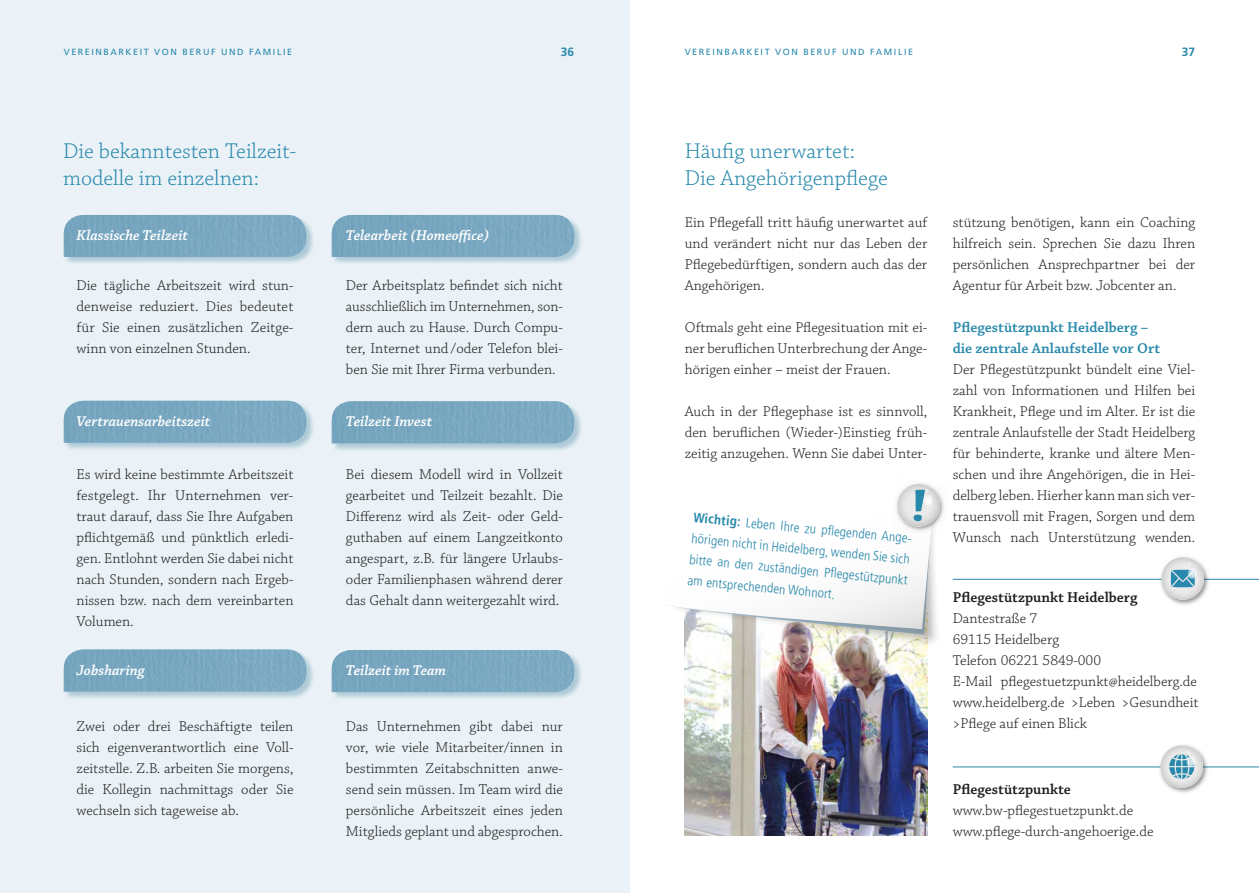
<style>
.page{position:relative;width:1259px;height:893px;background:#fff}
.page>*{position:absolute;margin:0;border:0;box-sizing:border-box;transform-origin:0 0}
.t1{font:300 22.5px/27px "Chaparral Pro";color:#2889ac}
.t2{font:300 15px/21px "Chaparral Pro";color:#1d1d1b;text-align:justify}
.t3{font:italic 600 15px "Chaparral Pro";color:#fff}
.t4{font:600 15px/21px "Chaparral Pro";color:#2889ac}
.t5{font:600 15px "Chaparral Pro";color:#1d1d1b}
.t6{font:300 condensed 13.5px/20.9px "Frutiger";color:#2889ac;text-align:justify}
.t7{font:700 12px "Frutiger";color:#2889ac}
.t8{font:9px "Frutiger";letter-spacing:.17em;color:#2889ac}
.s1{font-weight:700}
</style>
<div class="page">
<div style="left:0;top:0;width:629px;height:893px;background:#ebf2f7"></div>
<div style="left:63px;top:215px;width:252px;height:51px;background:#1e6d88;opacity:.3"></div>
<img style="left:64px;top:215px;width:242px;height:42px">
<div style="left:331px;top:215px;width:252px;height:51px;background:#1e6d88;opacity:.3"></div>
<img style="left:332px;top:215px;width:242px;height:42px">
<div style="left:63px;top:401px;width:252px;height:50px;background:#1e6d88;opacity:.3"></div>
<img style="left:64px;top:401px;width:242px;height:42px">
<div style="left:63px;top:649px;width:252px;height:51px;background:#1e6d88;opacity:.3"></div>
<img style="left:64px;top:649px;width:242px;height:42px">
<div style="left:331px;top:401px;width:252px;height:51px;background:#1e6d88;opacity:.3"></div>
<img style="left:332px;top:401px;width:242px;height:42px">
<div style="left:331px;top:650px;width:252px;height:51px;background:#1e6d88;opacity:.3"></div>
<img style="left:332px;top:650px;width:242px;height:42px">
<hr style="left:952px;top:767px;width:307px;height:1px;background:#2889ac">
<img style="left:685px;top:647px;width:242px;height:189px">
<div style="left:669px;top:490px;width:271px;height:157px;background:#1d1d1b;opacity:.3"></div>
<img style="left:941px;top:497px;width:3px;height:21px">
<svg style="left:667px;top:483px;width:274px;height:151px"></svg>
<img style="left:1157px;top:755px;width:53px;height:38px">
<svg style="left:1160px;top:745px;width:43px;height:43px;background:#c3d3d9"></svg>
<hr style="left:952px;top:579px;width:307px;height:1px;background:#2889ac">
<img style="left:1158px;top:567px;width:53px;height:38px">
<svg style="left:1161px;top:557px;width:43px;height:43px;background:#c2d3d9"></svg>
<p class="t8" style="left:64px;top:47px;width:230px">VEREINBARKEIT VON B ERUF UND FAMILIE</p>
<p class="t7" style="left:561px;top:45px;width:15px">36</p>
<p class="t8" style="left:685px;top:47px;width:230px">VEREINBARKEIT VON B ERUF UND FAMILIE</p>
<p class="t7" style="left:1181px;top:45px;width:15px">37</p>
<h1 class="t1" style="left:63px;top:138px;width:235px">Die bekanntesten Teilzeit&shy;modelle im einzelnen:</h1>
<p class="t3" style="left:77px;top:226px;width:113px">Klassische Teilzeit</p>
<p class="t2" style="left:77px;top:275px;width:218px">Die tägliche Arbeitszeit wird stun&shy;denweise reduziert. Dies bedeutet für Sie einen zusätzlichen Zeitge&shy;winn von einzelnen Stunden.</p>
<p class="t3" style="left:77px;top:413px;width:135px">Vertrauensarbeitszeit</p>
<p class="t2" style="left:77px;top:464px;width:218px">Es wird keine bestimmte Arbeitszeit festgelegt. Ihr Unternehmen ver&shy;traut darauf, dass Sie Ihre Aufgaben pflichtgemäß und pünktlich erledi&shy;gen. Entlohnt werden Sie dabei nicht nach Stunden, sondern nach Ergeb&shy;nissen bzw. nach dem vereinbarten Volumen.</p>
<p class="t3" style="left:77px;top:661px;width:70px">Jobsharing</p>
<p class="t2" style="left:77px;top:716px;width:218px">Zwei oder drei Beschäftigte teilen sich eigenverantwortlich eine Voll&shy;zeitstelle. Z.B. arbeiten Sie morgens, die Kollegin nachmittags oder Sie wechseln sich tageweise ab.</p>
<p class="t3" style="left:346px;top:227px;width:145px">Telearbeit (Homeoffice)</p>
<p class="t2" style="left:346px;top:275px;width:218px">Der Arbeitsplatz befindet sich nicht ausschließlich im Unternehmen, son&shy;dern auch zu Hause. Durch Compu&shy;ter, Internet und /oder Telefon blei&shy;ben Sie mit Ihrer Firma verbunden.</p>
<p class="t3" style="left:346px;top:413px;width:88px">Teilzeit Invest</p>
<p class="t2" style="left:346px;top:464px;width:218px">Bei diesem Modell wird in Vollzeit gearbeitet und Teilzeit bezahlt. Die Differenz wird als Zeit- oder Geld&shy;guthaben auf einem Langzeitkonto angespart, z.B. für längere Urlaubs&shy;oder Familienphasen während derer das Gehalt dann weitergezahlt wird.</p>
<p class="t3" style="left:346px;top:661px;width:102px">Teilzeit im Team</p>
<p class="t2" style="left:346px;top:716px;width:218px">Das Unternehmen gibt dabei nur vor, wie viele Mitarbeiter/innen in bestimmten Zeitabschnitten anwe&shy;send sein müssen. Im Team wird die persönliche Arbeitszeit eines jeden Mitglieds geplant und abgesprochen.</p>
<h1 class="t1" style="left:685px;top:138px;width:205px">Häufig unerwartet:<br>Die Angehörigenpflege</h1>
<p class="t2" style="left:685px;top:212px;width:244px">Ein Pflegefall tritt häufig unerwartet auf und verändert nicht nur das Leben der Pflegebedürftigen, sondern auch das der Angehörigen.</p>
<p class="t2" style="left:685px;top:317px;width:244px">Oftmals geht eine Pflegesituation mit ei&shy;ner beruflichen Unterbrechung der Ange&shy;hörigen einher – meist der Frauen.</p>
<p class="t2" style="left:685px;top:401px;width:244px">Auch in der Pflegephase ist es sinnvoll, den beruflichen (Wieder-)Einstieg früh&shy;zeitig anzugehen. Wenn Sie dabei Unter-</p>
<p class="t6" style="left:694px;top:508px;width:221px;rotate:5deg"><span class="s1">Wichtig:</span> Leben Ihre zu pfl egenden Ange&shy;hörigen nicht in Heidelberg, wenden Sie sich bitte an den zuständigen Pfl egestützpunkt am entsprechenden Wohnort.</p>
<p class="t2" style="left:952px;top:212px;width:244px">stützung benötigen, kann ein Coaching hilfreich sein. Sprechen Sie dazu Ihren persönlichen Ansprechpartner bei der Agentur für Arbeit bzw. Jobcenter an.</p>
<p class="t4" style="left:952px;top:317px;width:209px">Pflegestützpunkt Heidelberg – die zentrale Anlaufstelle vor Ort</p>
<p class="t2" style="left:952px;top:359px;width:244px">Der Pflegestützpunkt bündelt eine Viel&shy;zahl von Informationen und Hilfen bei Krankheit, Pflege und im Alter. Er ist die zentrale Anlaufstelle der Stadt Heidelberg für behinderte, kranke und ältere Men&shy;schen und ihre Angehörigen, die in Hei&shy;delberg leben. Hierher kann man sich ver&shy;trauensvoll mit Fragen, Sorgen und dem Wunsch nach Unterstützung wenden.</p>
<p class="t5" style="left:952px;top:589px;width:186px">Pflegestützpunkt Heidelberg</p>
<p class="t2" style="left:952px;top:609px;width:247px;text-align:left">Dantestraße 7<br>69115 Heidelberg<br>Telefon 06221 5849-000<br>E-Mail pflegestuetzpunkt@heidelberg.de www.heidelberg.de &gt;Leben &gt;Gesundheit &gt;Pflege auf einen Blick</p>
<p class="t5" style="left:952px;top:780px;width:120px">Pflegestützpunkte</p>
<p class="t2" style="left:952px;top:800px;width:202px">www.bw-pflegestuetzpunkt.de www.pflege-durch-angehoerige.de</p>
</div>
